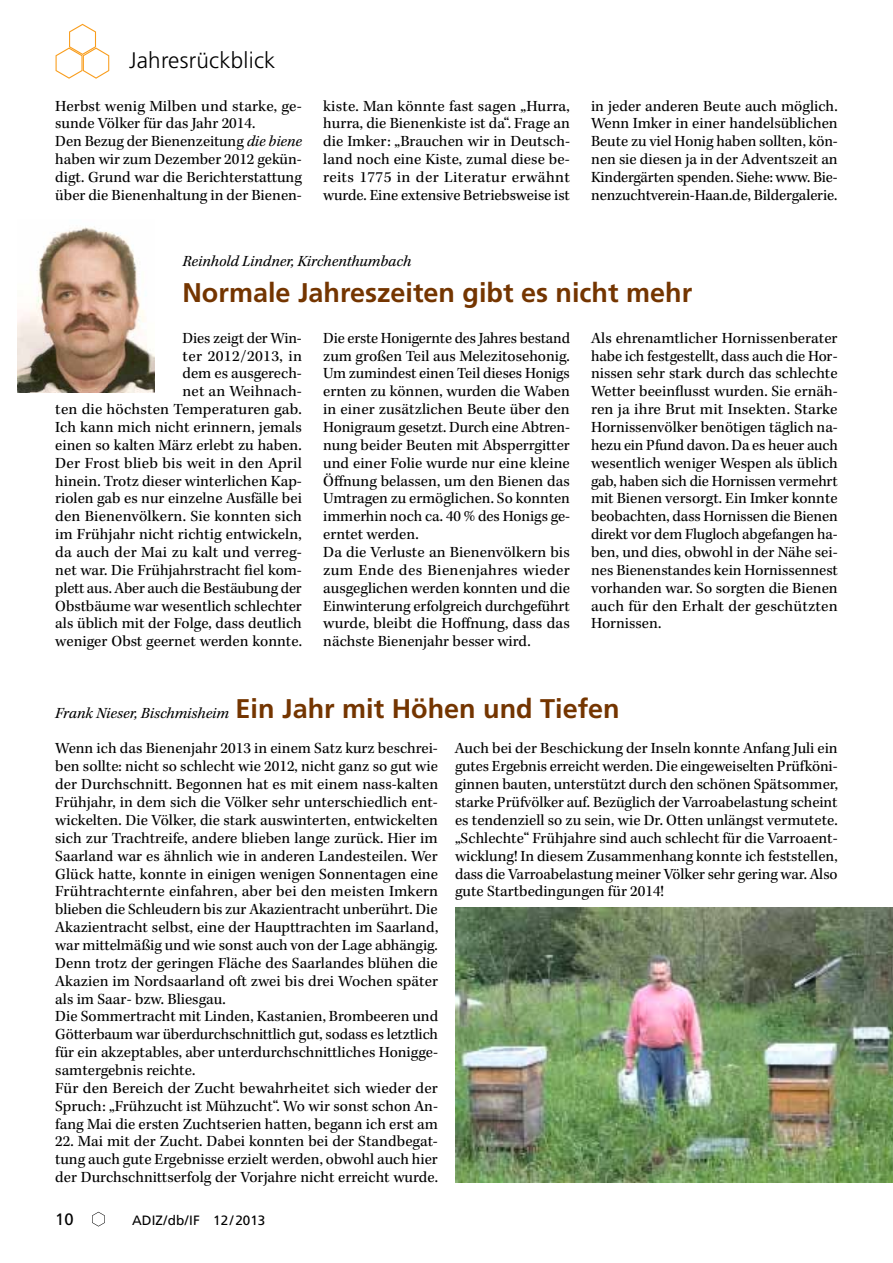
<style>
.page{position:relative;width:893px;height:1263px;background:#fff}
.page>*{position:absolute;margin:0;border:0;box-sizing:border-box;transform-origin:0 0}
.t1{font:700 27px "Frutiger LT Std";color:#743500}
.t2{font:300 22.5px "Frutiger LT Std";letter-spacing:.01em;color:#000}
.t3{font:16.5px "Frutiger LT Std";color:#000}
.t4{font:15.9px/17.9px "Kepler Std";color:#000;text-align:justify}
.t5{font:italic 15.9px "Kepler Std";color:#000}
.t6{font:13.5px "Frutiger LT Std";color:#000}
.s1{font-style:italic}
.s2{font-family:"Frutiger LT Std";font-weight:700;font-style:normal;font-size:27px;color:#743500}
</style>
<div class="page">
<svg style="left:92px;top:1212px;width:13px;height:14px"></svg>
<svg style="left:56px;top:24px;width:53px;height:55px"></svg>
<img style="left:18px;top:226px;width:137px;height:166px">
<img style="left:455px;top:908px;width:438px;height:274px">
<h2 class="t2" style="left:129px;top:47px;width:148px">Jahresrückblick</h2>
<p class="t4" style="left:55px;top:97px;width:248px;text-align:left">Herbst wenig Milben und starke, ge&shy;sunde Völker für das Jahr 2014.<br>Den Bezug der Bienenzeitung <span class="s1">die biene </span>haben wir zum Dezember 2012 gekün&shy;digt. Grund war die Berichterstattung über die Bienenhaltung in der Bienen-</p>
<p class="t4" style="left:323px;top:97px;width:248px">kiste. Man könnte fast sagen „Hurra, hurra, die Bienenkiste ist da“. Frage an die Imker: „Brauchen wir in Deutsch&shy;land noch eine Kiste, zumal diese be&shy;reits 1775 in der Literatur erwähnt wurde. Eine extensive Betriebsweise ist</p>
<p class="t4" style="left:591px;top:97px;width:248px">in jeder anderen Beute auch möglich.<br>Wenn Imker in einer handelsüblichen Beute zu viel Honig haben sollten, kön&shy;nen sie diesen ja in der Adventszeit an Kindergärten spenden. Siehe: www. Bie&shy;nenzuchtverein-Haan.de, Bildergalerie.</p>
<p class="t5" style="left:182px;top:252px;width:230px">Reinhold Lindner, Kirchenthumbach</p>
<h1 class="t1" style="left:182px;top:277px;width:511px">Normale Jahreszeiten gibt es nicht mehr</h1>
<p class="t4" style="left:55px;top:329px;width:248px;text-align:right">Dies zeigt der Win-<br>ter 2012/2013, in<br>dem es ausgerech-<br>net an Weihnach-<br>ten die höchsten Temperaturen gab.<br>Ich kann mich nicht erinnern, jemals einen so kalten März erlebt zu haben.<br>Der Frost blieb bis weit in den April hinein. Trotz dieser winterlichen Kap&shy;riolen gab es nur einzelne Ausfälle bei den Bienenvölkern. Sie konnten sich im Frühjahr nicht richtig entwickeln, da auch der Mai zu kalt und verreg&shy;net war. Die Frühjahrstracht fiel kom&shy;plett aus. Aber auch die Bestäubung der<br>Obstbäume war wesentlich schlechter als üblich mit der Folge, dass deutlich weniger Obst geernet werden konnte.</p>
<p class="t4" style="left:323px;top:329px;width:248px;text-align:left">Die erste Honigernte des Jahres bestand zum großen Teil aus Melezitosehonig.<br>Um zumindest einen Teil dieses Honigs ernten zu können, wurden die Waben in einer zusätzlichen Beute über den Honigraum gesetzt. Durch eine Abtren&shy;nung beider Beuten mit Absperrgitter und einer Folie wurde nur eine kleine Öffnung belassen, um den Bienen das Umtragen zu ermöglichen. So konnten immerhin noch ca. 40 % des Honigs ge&shy;erntet werden.<br>Da die Verluste an Bienenvölkern bis zum Ende des Bienenjahres wieder ausgeglichen werden konnten und die Einwinterung erfolgreich durchgeführt wurde, bleibt die Hoffnung, dass das nächste Bienenjahr besser wird.</p>
<p class="t4" style="left:591px;top:329px;width:248px">Als ehrenamtlicher Hornissenberater habe ich festgestellt, dass auch die Hor&shy;nissen sehr stark durch das schlechte Wetter beeinflusst wurden. Sie ernäh&shy;ren ja ihre Brut mit Insekten. Starke Hornissenvölker benötigen täglich na&shy;hezu ein Pfund davon. Da es heuer auch wesentlich weniger Wespen als üblich gab, haben sich die Hornissen vermehrt mit Bienen versorgt. Ein Imker konnte beobachten, dass Hornissen die Bienen direkt vor dem Flugloch abgefangen ha&shy;ben, und dies, obwohl in der Nähe sei&shy;nes Bienenstandes kein Hornissennest vorhanden war. So sorgten die Bienen auch für den Erhalt der geschützten Hornissen.</p>
<p class="t5" style="left:55px;top:704px;width:566px">Frank Nieser, Bischmisheim <span class="s2">Ein Jahr mit Höhen und Tiefen</span></p>
<p class="t4" style="left:55px;top:740px;width:384px;text-align:left">Wenn ich das Bienenjahr 2013 in einem Satz kurz beschrei&shy;ben sollte: nicht so schlecht wie 2012, nicht ganz so gut wie der Durchschnitt. Begonnen hat es mit einem nass-kalten Frühjahr, in dem sich die Völker sehr unterschiedlich ent&shy;wickelten. Die Völker, die stark auswinterten, entwickelten sich zur Trachtreife, andere blieben lange zurück. Hier im Saarland war es ähnlich wie in anderen Landesteilen. Wer Glück hatte, konnte in einigen wenigen Sonnentagen eine Frühtrachternte einfahren, aber bei den meisten Imkern blieben die Schleudern bis zur Akazientracht unberührt. Die Akazientracht selbst, eine der Haupttrachten im Saarland, war mittelmäßig und wie sonst auch von der Lage abhängig.<br>Denn trotz der geringen Fläche des Saarlandes blühen die Akazien im Nordsaarland oft zwei bis drei Wochen später als im Saar- bzw. Bliesgau.<br>Die Sommertracht mit Linden, Kastanien, Brombeeren und Götterbaum war überdurchschnittlich gut, sodass es letztlich für ein akzeptables, aber unterdurchschnittliches Honigge&shy;samtergebnis reichte.<br>Für den Bereich der Zucht bewahrheitet sich wieder der Spruch: „Frühzucht ist Mühzucht“. Wo wir sonst schon An&shy;fang Mai die ersten Zuchtserien hatten, begann ich erst am</p>
<p class="t4" style="left:55px;top:1133px;width:384px">22. Mai mit der Zucht. Dabei konnten bei der Standbegat&shy;tung auch gute Ergebnisse erzielt werden, obwohl auch hier der Durchschnittserfolg der Vorjahre nicht erreicht wurde.</p>
<p class="t3" style="left:55px;top:1209px;width:20px">10</p>
<p class="t6" style="left:132px;top:1212px;width:135px">ADIZ/db/IF 12/2013</p>
<p class="t4" style="left:455px;top:740px;width:384px">Auch bei der Beschickung der Inseln konnte Anfang Juli ein gutes Ergebnis erreicht werden. Die eingeweiselten Prüfköni&shy;ginnen bauten, unterstützt durch den schönen Spätsommer, starke Prüfvölker auf. Bezüglich der Varroabelastung scheint es tendenziell so zu sein, wie Dr. Otten unlängst vermutete. „Schlechte“ Frühjahre sind auch schlecht für die Varroaent&shy;wicklung! In diesem Zusammenhang konnte ich feststellen, dass die Varroabelastung meiner Völker sehr gering war. Also gute Startbedingungen für 2014!</p>
</div>
